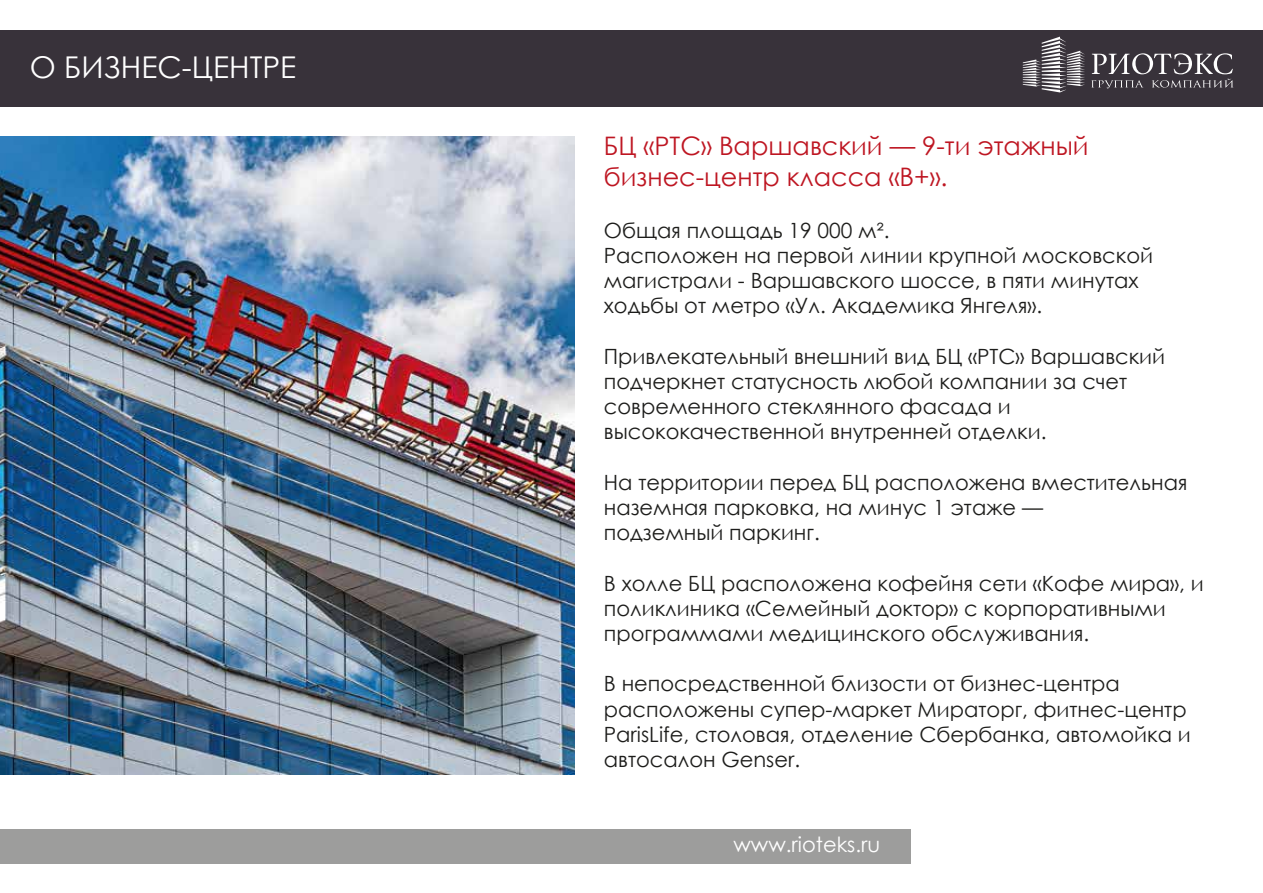
<style>
.page{position:relative;width:1263px;height:893px;background:#fff}
.page>*{position:absolute;margin:0;border:0;box-sizing:border-box;transform-origin:0 0}
.t1{font:30px "Century Gothic";color:#fff}
.t2{font:25.5px/30.6px "Century Gothic";color:#be1622}
.t3{font:21px/25.2px "Century Gothic";color:#1d1d1b}
.t4{font:21px "Century Gothic";color:#fff}
</style>
<div class="page">
<img style="left:0;top:136px;width:574px;height:638px">
<div style="left:0;top:30px;width:1263px;height:76px;background:#38323a"></div>
<svg style="left:1023px;top:37px;width:62px;height:55px"></svg>
<svg style="left:1091px;top:53px;width:142px;height:35px"></svg>
<div style="left:0;top:829px;width:910px;height:34px;background:#9d9d9c"></div>
<h1 class="t1" style="left:30px;top:47px;width:268px">О БИЗНЕС-ЦЕНТРЕ</h1>
<p class="t2" style="left:604px;top:130px;width:486px">БЦ «РТС» Варшавский — 9-ти этажный бизнес-центр класса «В+».</p>
<p class="t3" style="left:604px;top:217px;width:551px">Общая площадь 19 000 м².<br>Расположен на первой линии крупной московской магистрали - Варшавского шоссе, в пяти минутах ходьбы от метро «Ул. Академика Янгеля».</p>
<p class="t3" style="left:604px;top:343px;width:563px">Привлекательный внешний вид БЦ «РТС» Варшавский подчеркнет статусность любой компании за счет cовременного стеклянного фасада и высококачественной внутренней отделки.</p>
<p class="t3" style="left:604px;top:469px;width:585px">На территории перед БЦ расположена вместительная наземная парковка, на минус 1 этаже —<br>подземный паркинг.</p>
<p class="t3" style="left:604px;top:570px;width:601px">В холле БЦ расположена кофейня сети «Кофе мира», и поликлиника «Семейный доктор» с корпоративными программами медицинского обслуживания.</p>
<p class="t3" style="left:604px;top:671px;width:588px">В непосредственной близости от бизнес-центра расположены супер-маркет Мираторг, фитнес-центр ParisLife, столовая, отделение Сбербанка, автомойка и автосалон Genser.</p>
<p class="t4" style="left:733px;top:830px;width:148px">www.rioteks.ru</p>
</div>
